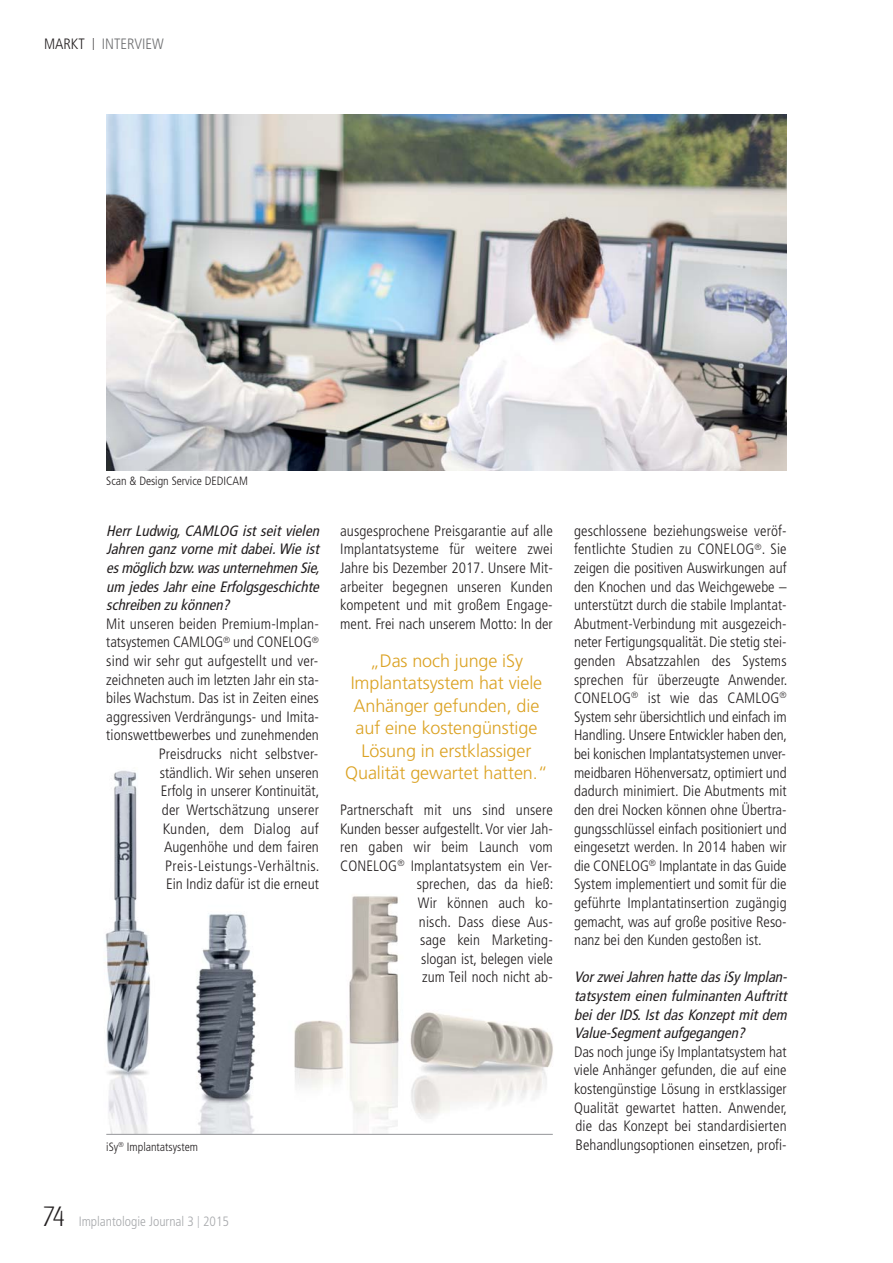
<style>
.page{position:relative;width:893px;height:1263px;background:#fff}
.page>*{position:absolute;margin:0;border:0;box-sizing:border-box;transform-origin:0 0}
.t1{font:300 18px/22.5px "Frutiger CE";letter-spacing:-.005em;color:#dba223;text-align:center}
.t2{font:300 condensed 15px/18.6px "Frutiger";color:#231f20;text-align:justify}
.t3{font:italic condensed 15px/18.6px "Frutiger";letter-spacing:.005em;color:#231f20;text-align:justify}
.t4{font:300 condensed 15px "Frutiger";color:#6d6e70}
.t5{font:300 condensed 13.5px "Frutiger";color:#a7a9ac}
.t6{font:300 condensed 12px "Frutiger";color:#231f20}
.s1{color:#231f20}
.s2{font-size:12px;color:#231f20}
.s3{font-family:"Glasgow";font-weight:200;font-stretch:normal;font-size:27px;color:#231f20}
.s4{font-size:12px}
</style>
<div class="page">
<img style="left:105px;top:770px;width:448px;height:363px">
<img style="left:106px;top:115px;width:681px;height:355px">
<hr style="left:106px;top:1134px;width:447px;height:1px;background:#939598">
<p class="t4" style="left:44px;top:38px;width:121px"><span class="s1">MARKT</span> <span class="s2">|</span> INTERVIEW</p>
<p class="t6" style="left:106px;top:475px;width:143px">Scan &amp; Design Service DEDICAM</p>
<p class="t3" style="left:106px;top:523px;width:218px">Herr Ludwig, CAMLOG ist seit vielen Jahren ganz vorne mit dabei.Wie ist esmöglich bzw.wasunternehmen Sie, um jedes Jahr eine Erfolgsgeschichte schreiben zu können?</p>
<p class="t2" style="left:106px;top:616px;width:215px;text-align:right">Mit unseren beiden Premium-Implan&shy;tatsystemen CAMLOG<sup>®</sup> und CONELOG<sup>® </sup>sind wir sehr gut aufgestellt und ver&shy;zeichneten auch im letzten Jahr ein sta&shy;biles Wachstum. Das ist in Zeiten eines aggressiven Verdrängungs- und Imita - tionswettbewerbes und zunehmenden<br>Preisdrucks nicht selbstver&shy;ständlich. Wir sehen unseren<br>Erfolg in unserer Kontinuität,<br>der Wertschätzung unserer<br>Kunden, dem Dialog auf<br>Augenhöhe und dem fairen<br>Preis-Leistungs-Verhältnis.<br>Ein Indiz dafür ist die erneut</p>
<p class="t2" style="left:340px;top:523px;width:214px">ausgesprochene Preisgarantie auf alle Implantatsysteme für weitere zwei Jahre bis Dezember 2017. Unsere Mit&shy;arbeiter begegnen unseren Kunden kompetent und mit großem Engage&shy;ment. Frei nach unserem Motto: In der</p>
<p class="t1" style="left:345px;top:650px;width:204px">„Das noch junge iSy<br>Implantatsystem hat viele<br>Anhänger gefunden, die auf eine kostengünstige<br>Lösung in erstklassiger<br>Qualität gewartet hatten.“</p>
<p class="t2" style="left:340px;top:802px;width:215px;text-align:right">Partnerschaft mit uns sind unsere<br>Kunden besser auf gestellt. Vor vier Jah&shy;ren gaben wir beim Launch vom<br>CONELOG<sup>®</sup> Implantat system ein Ver&shy;sprechen, das da hieß:<br>Wir können auch ko-<br>nisch. Dass diese Aus-<br>sage kein Marketing -<br>slogan ist, belegen viele<br>zum Teil noch nicht ab-</p>
<p class="t6" style="left:106px;top:1141px;width:93px">iSy<sup>®</sup> Implantatsystem</p>
<p class="t5" style="left:43px;top:1216px;width:188px"><span class="s3">74</span> Implantologie Journal 3 <span class="s4">|</span> 2015</p>
<p class="t2" style="left:574px;top:523px;width:215px">geschlossene beziehungsweise veröf&shy;fentlichte Studien zu CONELOG<sup>®</sup>. Sie zeigen die positiven Auswirkungen auf den Knochen und das Weich gewebe – unterstützt durch die stabile Implantat-Abutment-Verbindung mit ausgezeich&shy;neter Fertigungsqualität. Die stetig stei&shy;genden Absatzzahlen des Systems sprechen für überzeugte Anwender.<br>CONELOG<sup>®</sup> ist wie das CAMLOG<sup>® </sup>System sehr übersichtlich und einfach im Handling. Unsere Entwickler haben den, bei konischen Implantat systemen unver&shy;meidbaren Höhenversatz, optimiert und dadurch minimiert. Die Abutments mit den drei Nocken können ohne Übertra&shy;gungsschlüssel einfach positioniert und eingesetzt werden. In 2014 haben wir die CONELOG<sup>®</sup> Implantate in das Guide System implementiert und somit für die geführte Implantatinsertion zugängig gemacht, was auf große positive Reso&shy;nanz bei den Kunden gestoßen ist.</p>
<p class="t3" style="left:574px;top:969px;width:217px">VorzweiJahren hatte dasiSy Implan&shy;tatsystem einen fulminanten Auftritt bei der IDS. Ist das Konzept mit dem Value-Segmentaufgegangen?</p>
<p class="t2" style="left:574px;top:1043px;width:215px">Das noch junge iSy Implantatsystem hat viele Anhänger gefunden, die auf eine kostengünstige Lösung in erstklassiger Qualität gewartet hatten. Anwender, die das Konzept bei standardisierten Behandlungsoptionen einsetzen, profi-</p>
</div>
